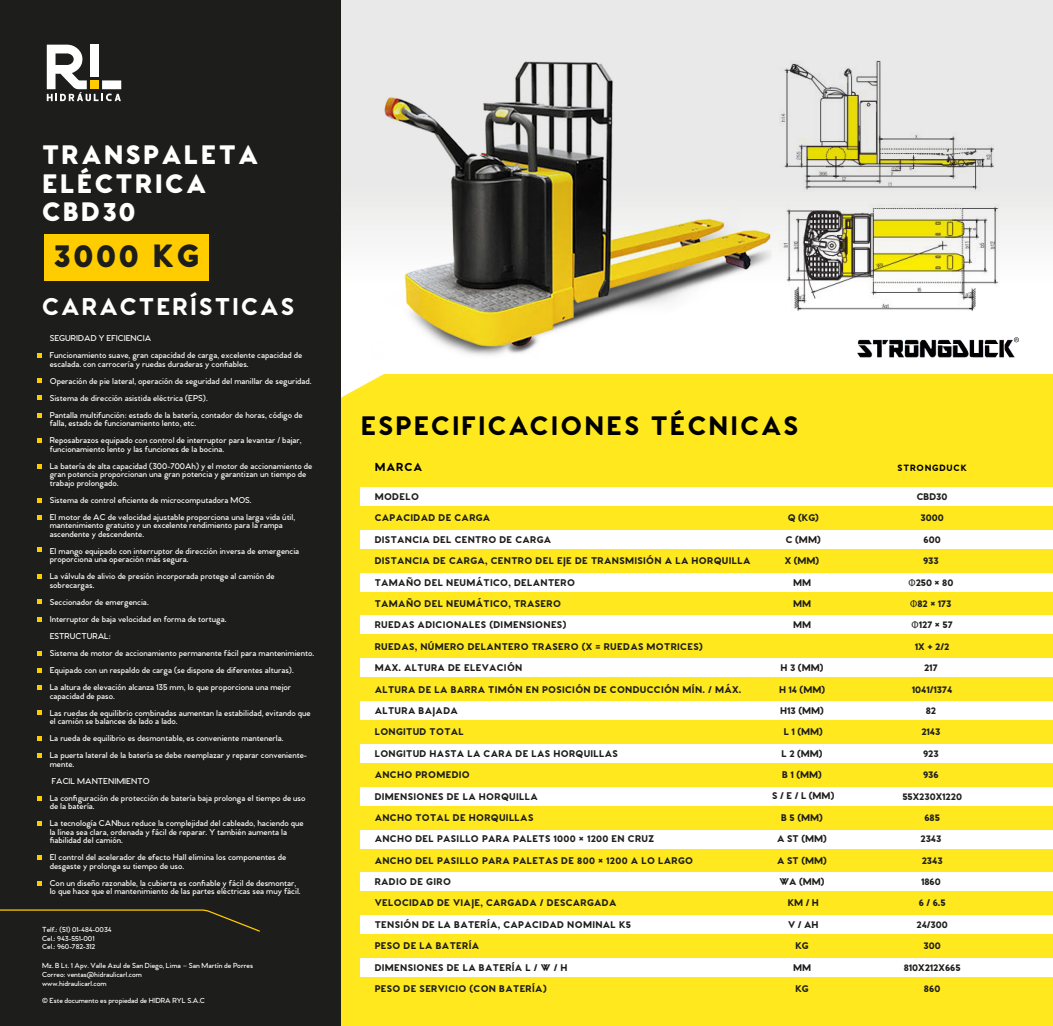
<style>
.page{position:relative;width:1053px;height:1026px;background:#fff}
.page>*{position:absolute;margin:0;border:0;box-sizing:border-box;transform-origin:0 0}
.t1{font:900 33.12px "Venti CF";letter-spacing:.08em;color:#1d1d1b}
.t2{font:900 27.5px/28.8px "Venti CF";letter-spacing:.08em;color:#fff}
.t3{font:900 27.5px "Venti CF";letter-spacing:.08em;color:#000}
.t4{font:900 25px "Venti CF";letter-spacing:.08em;color:#fff}
.t5{font:900 11.88px "Venti CF";letter-spacing:.08em;color:#000}
.t6{font:900 10px/21.4px "Venti CF";letter-spacing:.03em;color:#1d1d1b}
.t7{font:900 10px/21.4px "Venti CF";color:#1d1d1b;text-align:center}
.t8{font:900 9.38px "Venti CF";letter-spacing:.08em;color:#000}
.t9{font:600 8.75px/17px "Venti CF";color:#fff}
.t10{font:600 7.5px/8.8px "Venti CF";letter-spacing:-.005em;color:#fff}
.s1{font-family:"Myriad Pro";font-weight:400}
</style>
<div class="page">
<img style="left:340px;top:304px;width:679px;height:70px">
<div style="left:340px;top:374px;width:712px;height:651px;background:#ffe91e"></div>
<div style="left:360px;top:487px;width:692px;height:18px;background:#fff"></div>
<div style="left:360px;top:530px;width:692px;height:18px;background:#fff"></div>
<div style="left:360px;top:573px;width:692px;height:18px;background:#fff"></div>
<div style="left:360px;top:615px;width:692px;height:18px;background:#fff"></div>
<div style="left:360px;top:658px;width:692px;height:18px;background:#fff"></div>
<div style="left:360px;top:701px;width:692px;height:18px;background:#fff"></div>
<div style="left:360px;top:744px;width:692px;height:18px;background:#fff"></div>
<div style="left:360px;top:787px;width:692px;height:18px;background:#fff"></div>
<div style="left:360px;top:829px;width:692px;height:19px;background:#fff"></div>
<div style="left:360px;top:872px;width:692px;height:18px;background:#fff"></div>
<div style="left:360px;top:915px;width:692px;height:18px;background:#fff"></div>
<div style="left:360px;top:958px;width:692px;height:18px;background:#fff"></div>
<div style="left:0;top:0;width:340px;height:1025px;background:#1d1d1b"></div>
<svg style="left:47px;top:45px;width:74px;height:56px"></svg>
<svg style="left:37px;top:498px;width:4px;height:5px"></svg>
<svg style="left:37px;top:515px;width:4px;height:4px"></svg>
<svg style="left:37px;top:353px;width:4px;height:5px"></svg>
<svg style="left:37px;top:413px;width:4px;height:4px"></svg>
<svg style="left:37px;top:395px;width:4px;height:4px"></svg>
<svg style="left:37px;top:378px;width:4px;height:4px"></svg>
<svg style="left:37px;top:464px;width:4px;height:5px"></svg>
<svg style="left:37px;top:438px;width:4px;height:5px"></svg>
<svg style="left:37px;top:547px;width:4px;height:5px"></svg>
<svg style="left:37px;top:574px;width:4px;height:5px"></svg>
<svg style="left:37px;top:617px;width:4px;height:4px"></svg>
<svg style="left:37px;top:599px;width:4px;height:4px"></svg>
<svg style="left:37px;top:651px;width:4px;height:4px"></svg>
<svg style="left:37px;top:710px;width:4px;height:5px"></svg>
<svg style="left:37px;top:668px;width:4px;height:4px"></svg>
<svg style="left:37px;top:685px;width:4px;height:4px"></svg>
<svg style="left:37px;top:736px;width:4px;height:4px"></svg>
<svg style="left:37px;top:753px;width:4px;height:4px"></svg>
<svg style="left:37px;top:796px;width:4px;height:4px"></svg>
<svg style="left:37px;top:821px;width:4px;height:4px"></svg>
<svg style="left:37px;top:855px;width:4px;height:4px"></svg>
<svg style="left:37px;top:881px;width:4px;height:3px"></svg>
<div style="left:44px;top:234px;width:164px;height:46px;background:#fc0"></div>
<img style="left:773px;top:304px;width:230px;height:18px">
<svg style="left:0;top:909px;width:260px;height:22px"></svg>
<svg style="left:340px;top:0;width:712px;height:304px;background:#cdcbbe"></svg>
<img style="left:857px;top:338px;width:158px;height:20px">
<svg style="left:1013px;top:337px;width:5px;height:5px"></svg>
<h2 class="t2" style="left:42px;top:143px;width:218px">TRANSPALETA<br>ELÉCTRICA<br>CBD30</h2>
<h1 class="t1" style="left:53px;top:236px;width:147px">3000 KG</h1>
<h3 class="t4" style="left:42px;top:291px;width:253px">CARACTERÍSTICAS</h3>
<p class="t9" style="left:50px;top:330px;width:254px">SEGURIDAD Y EFICIENCIA<br>Funcionamiento suave, gran capacidad de carga, excelente capacidad de</p>
<p class="t9" style="left:50px;top:356px;width:263px">escalada. con carrocería y ruedas duraderas y confiables.<br>Operación de pie lateral, operación de seguridad del manillar de seguridad.<br>Sistema de dirección asistida eléctrica (EPS).<br>Pantalla multifunción: estado de la batería, contador de horas, código de</p>
<p class="t9" style="left:50px;top:415px;width:253px">falla, estado de funcionamiento lento, etc.<br>Reposabrazos equipado con control de interruptor para levantar / bajar,</p>
<p class="t9" style="left:50px;top:441px;width:264px">funcionamiento lento y las funciones de la bocina.<br>La batería de alta capacidad (300-700Ah) y el motor de accionamiento de</p>
<p class="t9" style="left:50px;top:470px;width:258px;line-height:8.5px">gran potencia proporcionan una gran potencia y garantizan un tiempo de trabajo prolongado.</p>
<p class="t9" style="left:50px;top:492px;width:247px">Sistema de control eficiente de microcomputadora MOS.<br>El motor de AC de velocidad ajustable proporciona una larga vida útil,</p>
<p class="t9" style="left:50px;top:521px;width:235px;line-height:8.5px">mantenimiento gratuito y un excelente rendimiento para la rampa ascendente y descendente.</p>
<p class="t9" style="left:50px;top:547px;width:251px;line-height:8.5px">El mango equipado con interruptor de dirección inversa de emergencia proporciona una operación más segura.</p>
<p class="t9" style="left:50px;top:572px;width:226px;line-height:8.5px">La válvula de alivio de presión incorporada protege al camión de sobrecargas.</p>
<p class="t9" style="left:50px;top:593px;width:266px">Seccionador de emergencia.<br>Interruptor de baja velocidad en forma de tortuga.<br>ESTRUCTURAL:<br>Sistema de motor de accionamiento permanente fácil para mantenimiento.<br>Equipado con un respaldo de carga (se dispone de diferentes alturas).<br>La altura de elevación alcanza 135 mm, lo que proporciona una mejor</p>
<p class="t9" style="left:50px;top:687px;width:262px">capacidad de paso.<br>Las ruedas de equilibrio combinadas aumentan la estabilidad, evitando que</p>
<p class="t9" style="left:50px;top:713px;width:259px">el camión se balancee de lado a lado.<br>La rueda de equilibrio es desmontable, es conveniente mantenerla.<br>La puerta lateral de la batería se debe reemplazar y reparar conveniente-</p>
<p class="t9" style="left:50px;top:755px;width:257px">mente.<br>FACIL MANTENIMIENTO<br>La configuración de protección de batería baja prolonga el tiempo de uso</p>
<p class="t9" style="left:50px;top:798px;width:255px">de la batería.<br>La tecnología CANbus reduce la complejidad del cableado, haciendo que</p>
<p class="t9" style="left:50px;top:827px;width:239px;line-height:8.5px">la línea sea clara, ordenada y fácil de reparar. Y también aumenta la fiabilidad del camión.</p>
<p class="t9" style="left:50px;top:853px;width:238px;line-height:8.5px">El control del acelerador de efecto Hall elimina los componentes de desgaste y prolonga su tiempo de uso.</p>
<p class="t9" style="left:50px;top:878px;width:252px;line-height:8.5px">Con un diseño razonable, la cubierta es confiable y fácil de desmontar, lo que hace que el mantenimiento de las partes eléctricas sea muy fácil.</p>
<p class="t10" style="left:42px;top:925px;width:71px">Telf.: (51) 01-484-0034<br>Cel.: 943-551-001<br>Cel.: 960-782-312</p>
<p class="t10" style="left:42px;top:961px;width:212px">Mz. B Lt. 1 Apv. Valle Azul de San Diego, Lima – San Martín de Porres<br>Correo: ventas@hidraulicarl.com<br>www.hidraulicarl.com</p>
<p class="t10" style="left:42px;top:996px;width:164px">© Este documento es propiedad de HIDRA RYL S.A.C</p>
<h2 class="t3" style="left:360px;top:408px;width:439px">ESPECIFICACIONES TÉCNICAS</h2>
<h3 class="t5" style="left:374px;top:459px;width:49px">MARCA</h3>
<p class="t6" style="left:374px;top:486px;width:377px">MODELO<br>CAPACIDAD DE CARGA<br>DISTANCIA DEL CENTRO DE CARGA<br>DISTANCIA DE CARGA, CENTRO DEL EJE DE TRANSMISIÓN A LA HORQUILLA<br>TAMAÑO DEL NEUMÁTICO, DELANTERO<br>TAMAÑO DEL NEUMÁTICO, TRASERO<br>RUEDAS ADICIONALES (DIMENSIONES)<br>RUEDAS, NÚMERO DELANTERO TRASERO (X = RUEDAS MOTRICES)<br>MAX. ALTURA DE ELEVACIÓN<br>ALTURA DE LA BARRA TIMÓN EN POSICIÓN DE CONDUCCIÓN MÍN. / MÁX.<br>ALTURA BAJADA<br>LONGITUD TOTAL<br>LONGITUD HASTA LA CARA DE LAS HORQUILLAS<br>ANCHO PROMEDIO<br>DIMENSIONES DE LA HORQUILLA<br>ANCHO TOTAL DE HORQUILLAS<br>ANCHO DEL PASILLO PARA PALETS 1000 × 1200 EN CRUZ<br>ANCHO DEL PASILLO PARA PALETAS DE 800 × 1200 A LO LARGO<br>RADIO DE GIRO<br>VELOCIDAD DE VIAJE, CARGADA / DESCARGADA<br>TENSIÓN DE LA BATERÍA, CAPACIDAD NOMINAL K5<br>PESO DE LA BATERÍA<br>DIMENSIONES DE LA BATERÍA L / W / H<br>PESO DE SERVICIO (CON BATERÍA)</p>
<p class="t7" style="left:784px;top:508px;width:37px">Q (KG)<br>C (MM)<br>X (MM)<br>MM<br>MM<br>MM</p>
<p class="t7" style="left:772px;top:657px;width:64px">H 3 (MM)<br>H 14 (MM)<br>H13 (MM)<br>L 1 (MM)<br>L 2 (MM)<br>B 1 (MM)<br>S / E / L (MM)<br>B 5 (MM)<br>A ST (MM)<br>A ST (MM)<br>WA (MM)<br>KM / H<br>V / AH<br>KG<br>MM<br>KG</p>
<p class="t8" style="left:897px;top:462px;width:71px">STRONGDUCK</p>
<p class="t7" style="left:902px;top:486px;width:61px">CBD30<br>3000<br>600<br>933<br><span class="s1">Φ</span>250 × 80<br><span class="s1">Φ</span>82 × 173<br><span class="s1">Φ</span>127 × 57<br>1X + 2/2<br>217<br>1041/1374<br>82<br>2143<br>923<br>936<br>55X230X1220<br>685<br>2343<br>2343<br>1860<br>6 / 6.5<br>24/300<br>300<br>810X212X665<br>860</p>
</div>
